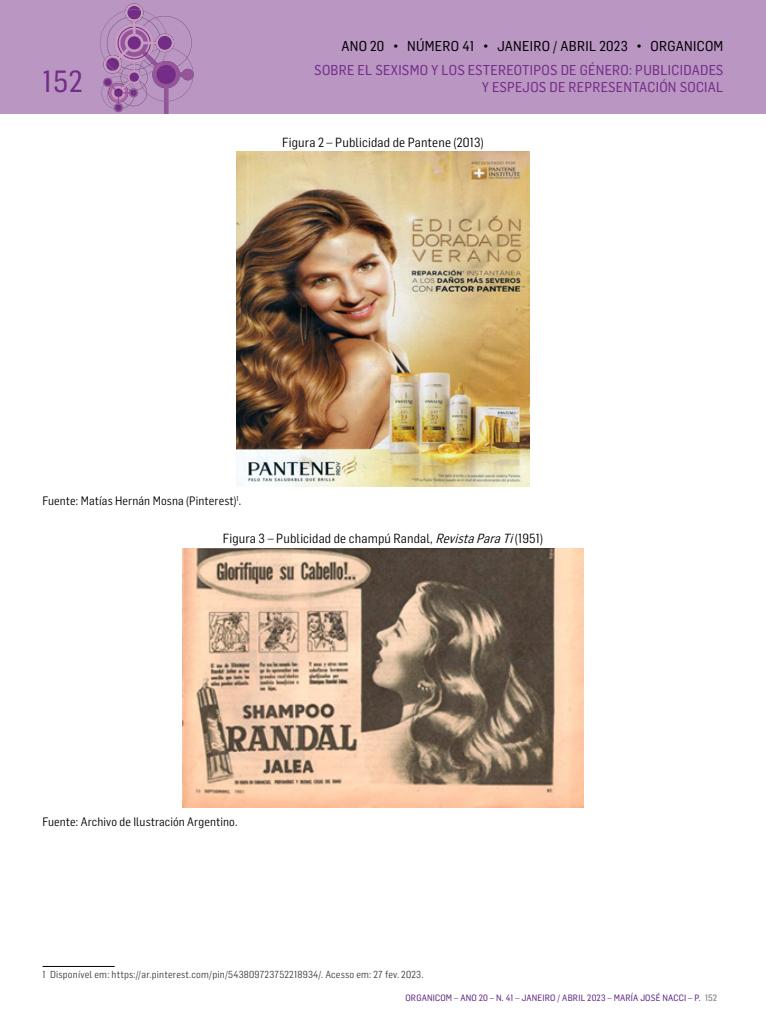
<style>
.page{position:relative;width:766px;height:1021px;background:#fff}
.page>*{position:absolute;margin:0;border:0;box-sizing:border-box;transform-origin:0 0}
.t1{font:30px "Flama Semicondensed Basic";color:#732d87}
.t2{font:14px/16.8px "Flama Semicondensed Basic";letter-spacing:.02em;color:#732d87;text-align:right}
.t3{font:14px "Flama Semicondensed Basic";letter-spacing:.02em;color:#000}
.t4{font:13px "Flama Semicondensed";letter-spacing:.01em;color:#000}
.t5{font:12px "Flama Semicondensed";letter-spacing:.01em;color:#000}
.t6{font:10px "Flama Semicondensed";letter-spacing:.02em;color:#3c3c3b}
.t7{font:9px "Flama Semicondensed Basic";letter-spacing:.02em;color:#5f2882}
.s1{font-style:italic}
.s2{color:#9d9d9c}
</style>
<div class="page">
<div style="left:0;top:0;width:765px;height:113px;background:#ba96c3"></div>
<svg style="left:100px;top:3px;width:93px;height:110px"></svg>
<div style="left:158px;top:36px;width:14px;height:14px;background:#732d87;border-radius:50%"></div>
<div style="left:104px;top:79px;width:7px;height:7px;background:#732d87;border-radius:3px"></div>
<div style="left:128px;top:36px;width:13px;height:13px;background:#732d87;border-radius:50%"></div>
<div style="left:115px;top:89px;width:7px;height:7px;background:#732d87;border-radius:3px"></div>
<div style="left:129px;top:72px;width:10px;height:10px;background:#732d87;border-radius:5px"></div>
<img style="left:236px;top:152px;width:293px;height:334px">
<img style="left:183px;top:548px;width:400px;height:259px">
<hr style="left:43px;top:965px;width:72px;height:1px;background:#000">
<h1 class="t1" style="left:43px;top:62px;width:42px">152</h1>
<p class="t3" style="left:341px;top:37px;width:383px">ANO 20 • NÚMERO 41 • JANEIRO / ABRIL 2023 • ORGANICOM</p>
<p class="t2" style="left:314px;top:61px;width:410px">SOBRE EL SEXISMO Y LOS ESTEREOTIPOS DE GÉNERO: PUBLICIDADES<br>Y ESPEJOS DE REPRESENTACIÓN SOCIAL</p>
<p class="t4" style="left:282px;top:134px;width:203px">Figura 2 – Publicidad de Pantene (2013)</p>
<p class="t5" style="left:43px;top:492px;width:200px">Fuente: Matías Hernán Mosna (Pinterest)<sup>1</sup>.</p>
<p class="t4" style="left:223px;top:530px;width:321px">Figura 3 – Publicidad de champú Randal, <span class="s1">RevistaParaTi</span>(1951)</p>
<p class="t5" style="left:43px;top:813px;width:196px">Fuente: Archivo de Ilustración Argentino.</p>
<p class="t6" style="left:43px;top:968px;width:382px">1 Disponível em: https://ar.pinterest.com/pin/543809723752218934/. Acesso em: 27 fev. 2023.</p>
<p class="t7" style="left:405px;top:992px;width:267px">ORGANICOM – ANO 20 – N. 41 – JANEIRO / ABRIL 2023 – MARÍA JOSÉ NACCI</p>
<p class="t7" style="left:688px;top:992px;width:30px">– P. <span class="s2">152</span></p>
</div>
